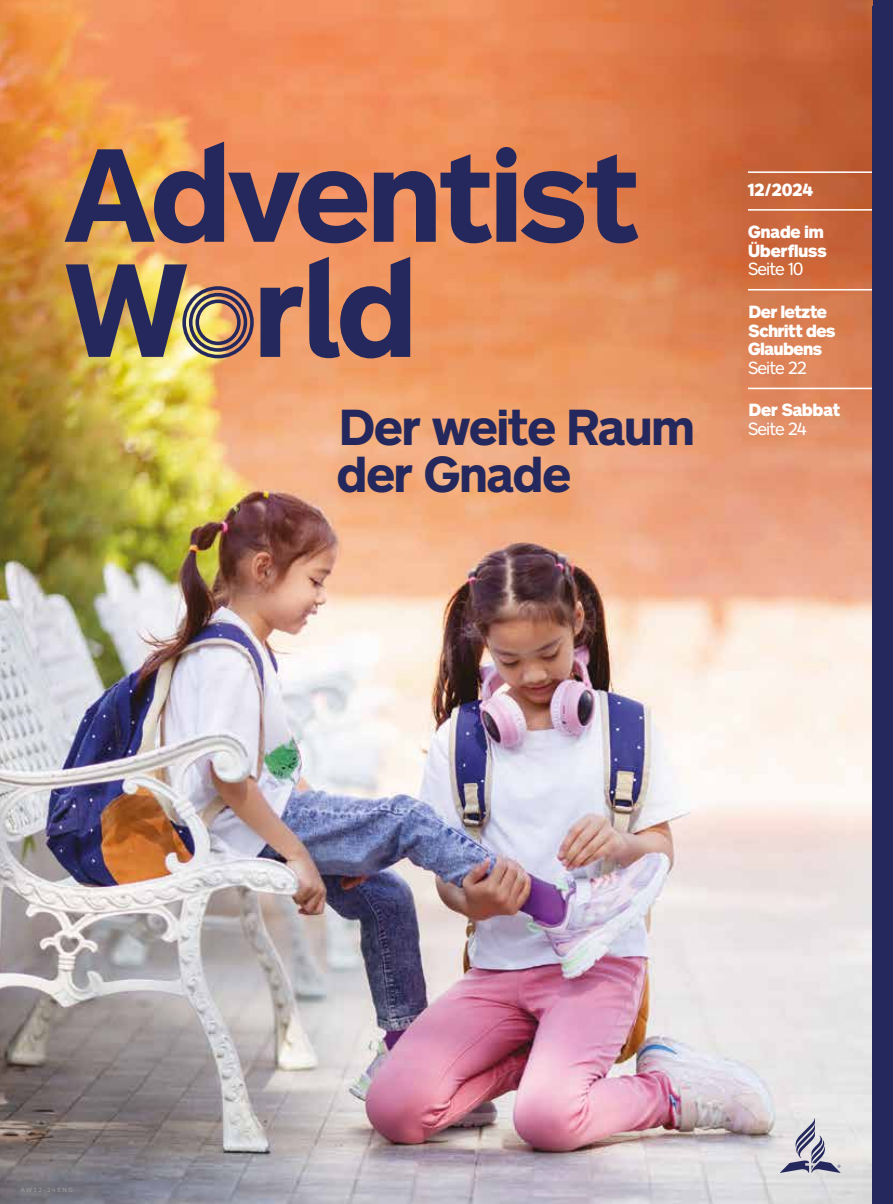
<style>
.page{position:relative;width:893px;height:1204px;background:#fff}
.page>*{position:absolute;margin:0;border:0;box-sizing:border-box;transform-origin:0 0}
.t1{font:700 49.35px/47px "ARS Maquette Pro";color:#25285c}
.t2{font:900 17.25px/18.8px "ARS Maquette Pro";letter-spacing:-.01em;color:#fff}
.t3{font:17.25px "ARS Maquette Pro";color:#fff}
.t4{font:6.3px "ARS Maquette Pro";letter-spacing:.225em;color:#9d9d9c}
</style>
<div class="page">
<img style="left:0;top:5px;width:872px;height:1198px">
<svg style="left:65px;top:142px;width:573px;height:216px;background:#a8725c"></svg>
<svg style="left:780px;top:1117px;width:60px;height:55px;background:#b8b7c4"></svg>
<hr style="left:748px;top:171px;width:145px;height:2px;background:#fff">
<hr style="left:748px;top:209px;width:145px;height:2px;background:#fff">
<hr style="left:748px;top:289px;width:145px;height:1px;background:#fff">
<hr style="left:748px;top:387px;width:145px;height:2px;background:#fff">
<div style="left:872px;top:0;width:21px;height:1203px;background:#25285c"></div>
<svg style="left:0;top:0;width:872px;height:5px;background:#e58654"></svg>
<h1 class="t1" style="left:337px;top:401px;width:358px">Der weite Raum der Gnade</h1>
<p class="t2" style="left:748px;top:179px;width:67px">12/2024</p>
<p class="t2" style="left:748px;top:221px;width:80px">Gnade im<br>Überfluss</p>
<p class="t3" style="left:748px;top:258px;width:57px">Seite 10</p>
<p class="t2" style="left:748px;top:301px;width:89px">Der letzte<br>Schritt des<br>Glaubens</p>
<p class="t3" style="left:748px;top:357px;width:60px">Seite 22</p>
<p class="t2" style="left:749px;top:400px;width:93px">Der Sabbat</p>
<p class="t3" style="left:748px;top:418px;width:60px">Seite 24</p>
<p class="t4" style="left:21px;top:1185px;width:53px">AW12-24ENG</p>
</div>
